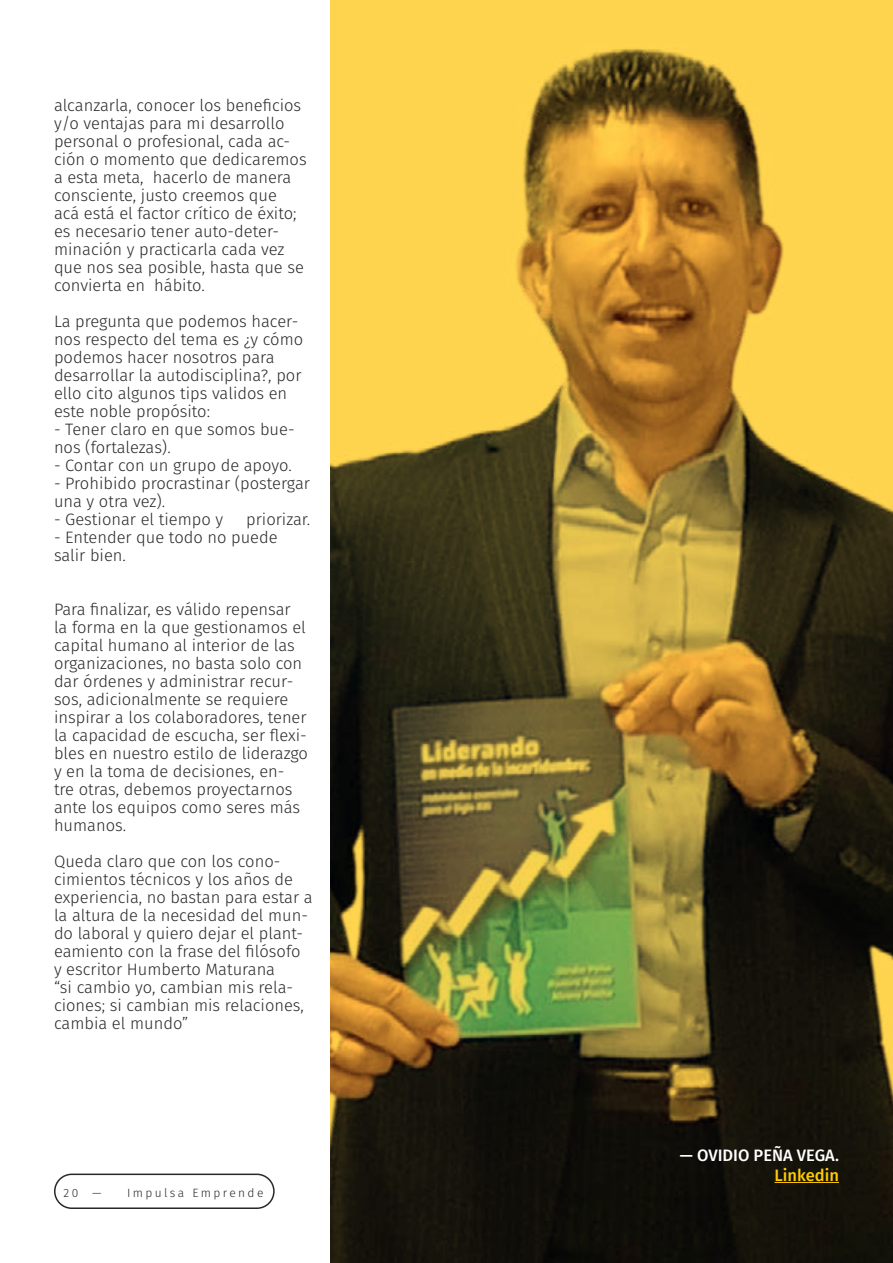
<style>
.page{position:relative;width:893px;height:1263px;background:#fff}
.page>*{position:absolute;margin:0;border:0;box-sizing:border-box;transform-origin:0 0}
.t1{font:300 16.5px/18px "Fira Sans";color:#292829}
.t2{font:500 16.5px "Fira Sans";color:#fff}
.t3{font:500 16.5px "Fira Sans";color:#ffcb05}
.t4{font:300 12px "Fira Sans";letter-spacing:.2em;color:#292829}
</style>
<div class="page">
<img style="left:330px;top:0;width:563px;height:1263px">
<div style="left:54px;top:1173px;width:221px;height:36px;border:2px solid #292829;border-radius:17px"></div>
<hr style="left:775px;top:1182px;width:64px;height:1px;background:#ffcb05">
<p class="t1" style="left:54px;top:96px;width:254px">alcanzarla, conocer los beneficios y/o ventajas para mi desarrollo personal o profesional, cada ac&shy;ción o momento que dedicaremos a esta meta, hacerlo de manera consciente, justo creemos que<br>acá está el factor crítico de éxito; es necesario tener auto-deter&shy;minación y practicarla cada vez que nos sea posible, hasta que se convierta en hábito.</p>
<p class="t1" style="left:54px;top:312px;width:251px">La pregunta que podemos hacer&shy;nos respecto del tema es ¿y cómo podemos hacer nosotros para desarrollar la autodisciplina?, por ello cito algunos tips validos en este noble propósito:</p>
<p class="t1" style="left:54px;top:420px;width:242px">- Tener claro en que somos bue&shy;nos (fortalezas).</p>
<p class="t1" style="left:54px;top:456px;width:239px">- Contar con un grupo de apoyo.</p>
<p class="t1" style="left:54px;top:474px;width:257px">- Prohibido procrastinar (postergar una y otra vez).</p>
<p class="t1" style="left:54px;top:510px;width:171px">- Gestionar el tiempo y</p>
<p class="t1" style="left:246px;top:510px;width:66px">priorizar.</p>
<p class="t1" style="left:54px;top:528px;width:225px">- Entender que todo no puede salir bien.</p>
<p class="t1" style="left:54px;top:600px;width:256px">Para finalizar, es válido repensar la forma en la que gestionamos el capital humano al interior de las organizaciones, no basta solo con dar órdenes y administrar recur&shy;sos, adicionalmente se requiere inspirar a los colaboradores, tener la capacidad de escucha, ser flexi&shy;bles en nuestro estilo de liderazgo y en la toma de decisiones, en&shy;tre otras, debemos proyectarnos ante los equipos como seres más humanos.</p>
<p class="t1" style="left:54px;top:852px;width:260px">Queda claro que con los cono&shy;cimientos técnicos y los años de experiencia, no bastan para estar a la altura de la necesidad del mun&shy;do laboral y quiero dejar el plant&shy;eamiento con la frase del filósofo<br>y escritor Humberto Maturana<br>“si cambio yo, cambian mis rela&shy;ciones; si cambian mis relaciones, cambia el mundo”</p>
<p class="t4" style="left:64px;top:1184px;width:40px">20 —</p>
<p class="t4" style="left:127px;top:1184px;width:138px">Impulsa Emprende</p>
<p class="t2" style="left:680px;top:1142px;width:161px">— OVIDIO PEÑA VEGA.</p>
<p class="t3" style="left:775px;top:1162px;width:66px">Linkedin</p>
</div>
